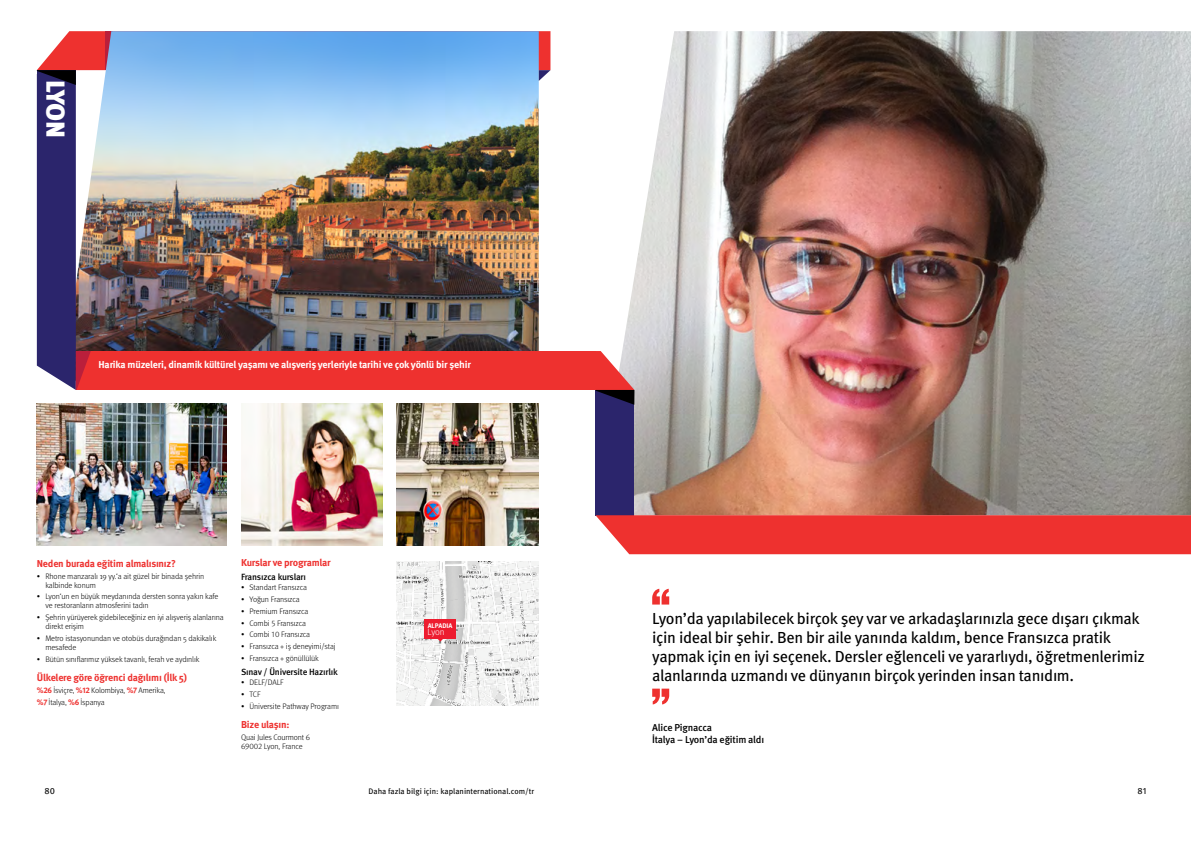
<style>
.page{position:relative;width:1191px;height:842px;background:#fff}
.page>*{position:absolute;margin:0;border:0;box-sizing:border-box;transform-origin:0 0}
.t1{font:900 26px "Meta Pro";color:#fff}
.t2{font:16px/19.2px "Meta Pro";letter-spacing:-.02em;color:#000}
.t3{font:700 10px "Meta Pro";letter-spacing:-.02em;color:#fff}
.t4{font:700 10px "Meta Pro";letter-spacing:-.02em;color:#ee312f}
.t5{font:500 10px/12px "Meta Pro";letter-spacing:-.02em;color:#000}
.t6{font:300 9.2px "Meta Pro";color:#fff}
.t7{font:500 9px "Meta Pro";letter-spacing:-.025em;color:#000}
.t8{font:9px "Meta Pro";color:#000}
.t9{font:300 8px/9px "Meta Pro";letter-spacing:-.015em;color:#000}
.t10{font:8px "Meta Pro";letter-spacing:-.005em;color:#000}
.t11{font:700 6.7px "Meta Pro";color:#fff}
.s1{font-weight:700;color:#ee312f}
</style>
<div class="page">
<img style="left:397px;top:405px;width:142px;height:141px">
<img style="left:37px;top:405px;width:190px;height:141px">
<img style="left:241px;top:405px;width:142px;height:141px">
<img style="left:397px;top:561px;width:142px;height:145px">
<div style="left:425px;top:619px;width:31px;height:20px;background:#ed1c2f"></div>
<svg style="left:437px;top:639px;width:6px;height:3px"></svg>
<img style="left:634px;top:31px;width:557px;height:484px">
<div style="left:595px;top:390px;width:39px;height:125px;background:#2b256c"></div>
<div style="left:595px;top:515px;width:596px;height:39px;background:#ee312f"></div>
<svg style="left:652px;top:589px;width:17px;height:15px"></svg>
<svg style="left:652px;top:689px;width:17px;height:15px"></svg>
<img style="left:37px;top:31px;width:597px;height:374px">
<h1 class="t1" style="left:76px;top:80px;width:60px;rotate:90deg">LYON</h1>
<p class="t3" style="left:99px;top:357px;width:374px">Harika müzeleri, dinamik kültürel yaşamı ve alışveriş yerleriyle tarihi ve çok yönlü bir şehir</p>
<p class="t3" style="left:99px;top:357px;width:409px">The city of lights is sophisticated and historic, with exce lent museums, a dynamic cultural life and</p>
<p class="t4" style="left:37px;top:555px;width:141px">Neden burada eğitim almalısınız?</p>
<p class="t9" style="left:45px;top:571px;width:160px;text-indent:-9px">• Rhone manzaralı 19 yy.‘a ait güzel bir binada şehrin kalbinde konum</p>
<p class="t9" style="left:45px;top:592px;width:175px;text-indent:-9px">• Lyon‘un en büyük meydanında dersten sonra yakın kafe ve restoranların atmosferini tadın</p>
<p class="t9" style="left:45px;top:613px;width:180px;text-indent:-9px">• Şehrin yürüyerek gidebileceğiniz en iyi alışveriş alanlarına direkt erişim</p>
<p class="t9" style="left:45px;top:633px;width:172px;text-indent:-9px">• Metro istasyonundan ve otobüs durağından 5 dakikalık mesafede</p>
<p class="t9" style="left:37px;top:654px;width:164px">• Bütün sınıflarımız yüksek tavanlı, ferah ve aydınlık</p>
<p class="t4" style="left:37px;top:670px;width:152px">Ülkelere göre öğrenci dağılımı (İlk 5)</p>
<p class="t9" style="left:37px;top:684px;width:130px;line-height:11.8px"><span class="s1">%26</span> İsviçre, <span class="s1">%12</span> Kolombiya, <span class="s1">%7</span> Amerika, <span class="s1">%7</span> İtalya, <span class="s1">%6</span> İspanya</p>
<p class="t4" style="left:241px;top:555px;width:91px">Kurslar ve programlar</p>
<p class="t7" style="left:241px;top:570px;width:67px">Fransızca kursları</p>
<p class="t9" style="left:241px;top:582px;width:68px">• Standart Fransızca</p>
<p class="t9" style="left:241px;top:594px;width:60px">• Yoğun Fransızca</p>
<p class="t9" style="left:241px;top:606px;width:69px">• Premium Fransızca</p>
<p class="t9" style="left:241px;top:618px;width:67px">• Combi 5 Fransızca</p>
<p class="t9" style="left:241px;top:630px;width:71px">• Combi 10 Fransızca</p>
<p class="t9" style="left:241px;top:642px;width:96px">• Fransızca + iş deneyimi/staj</p>
<p class="t9" style="left:241px;top:653px;width:79px">• Fransızca + gönüllülük</p>
<p class="t7" style="left:241px;top:665px;width:98px">Sınav / Üniversite Hazırlık</p>
<p class="t9" style="left:241px;top:677px;width:44px">• DELF/DALF</p>
<p class="t9" style="left:241px;top:689px;width:21px">• TCF</p>
<p class="t9" style="left:241px;top:701px;width:99px">• Üniversite Pathway Programı</p>
<p class="t4" style="left:241px;top:717px;width:50px">Bize ulaşın:</p>
<p class="t9" style="left:241px;top:732px;width:70px">Quai Jules Courmont 6<br>69002 Lyon, France</p>
<p class="t11" style="left:428px;top:620px;width:26px">ALPADIA</p>
<p class="t6" style="left:427px;top:625px;width:18px">Lyon</p>
<p class="t2" style="left:652px;top:607px;width:494px">Lyon’da yapılabilecek birçok şey var ve arkadaşlarınızla gece dışarı çıkmak için ideal bir şehir. Ben bir aile yanında kaldım, bence Fransızca pratik yapmak için en iyi seçenek. Dersler eğlenceli ve yararlıydı, öğretmenlerimiz alanlarında uzmandı ve dünyanın birçok yerinden insan tanıdım.</p>
<p class="t5" style="left:652px;top:721px;width:113px">Alice Pignacca<br>İtalya – Lyon’da eğitim aldı</p>
<p class="t8" style="left:45px;top:784px;width:12px">80</p>
<p class="t10" style="left:369px;top:785px;width:167px">Daha fazla bilgi için: kaplaninternational.com/tr</p>
<p class="t8" style="left:1137px;top:784px;width:10px">81</p>
</div>
